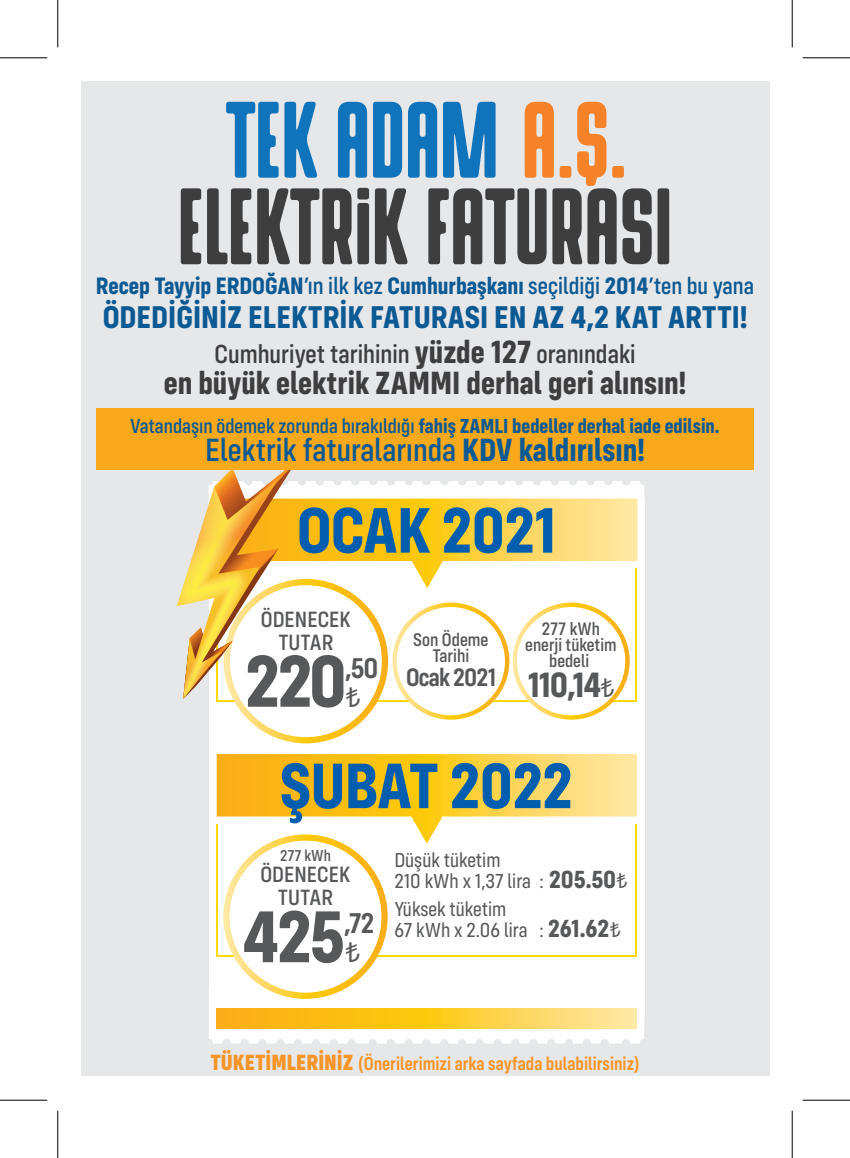
<style>
.page{position:relative;width:850px;height:1158px;background:#fff}
.page>*{position:absolute;margin:0;border:0;box-sizing:border-box;transform-origin:0 0}
.t1{font:700 75.77px "Config Condensed";letter-spacing:-.03em;color:#57585a}
.t2{font:700 66.33px "Config Condensed";letter-spacing:-.01em;color:#015dad}
.t3{font:700 36.4px "Config Condensed";color:#57585a}
.t4{font:700 33.25px "Config Condensed";color:#3e3e3f}
.t5{font:500 33.25px "Config Condensed";color:#0c5a94}
.t6{font:700 32.55px "Config Condensed";color:#0c5a94}
.t7{font:600 29.57px "Config Condensed";color:#57585a}
.t8{font:28px "Helvetica";color:#57585a}
.t9{font:500 26.95px "Config Condensed";color:#3e3e3f}
.t10{font:600 26.07px "Config Condensed";letter-spacing:-.03em;color:#57585a}
.t11{font:700 24.5px "Config Condensed";color:#0c5a94}
.t12{font:500 22.75px/22.8px "Config Condensed";color:#57585a;text-align:center}
.t13{font:21px/21px "Config Condensed";color:#57585a}
.t14{font:700 21px "Config Condensed";color:#0c5a94}
.t15{font:600 19.25px "Config Condensed";color:#f79528}
.t16{font:500 18.9px/16.3px "Config Condensed";color:#57585a;text-align:center}
.t17{font:500 18.55px/16.3px "Config Condensed";color:#57585a;text-align:center}
.t18{font:500 16.28px "Config Condensed";color:#57585a}
.s1{font-weight:500}
.s2{font-weight:700;font-size:33.25px}
.s3{font-weight:700}
.s4{font-family:"Helvetica";font-weight:400;font-size:26.43px}
.s5{font-weight:700;font-size:25.55px}
.s6{font-family:"Helvetica"}
.s7{font-weight:800;font-size:22.75px}
</style>
<div class="page">
<div style="left:81px;top:82px;width:688px;height:994px;background:#e6e7e9"></div>
<div style="left:612px;top:166px;width:12px;height:12px;background:#f58229;border-radius:3px"></div>
<svg style="left:181px;top:188px;width:20px;height:76px"></svg>
<svg style="left:207px;top:102px;width:409px;height:162px"></svg>
<svg style="left:622px;top:188px;width:29px;height:76px"></svg>
<div style="left:657px;top:188px;width:12px;height:76px;background:#3e3e3f;border-radius:3px"></div>
<div style="left:209px;top:498px;width:435px;height:519px;background:#fff"></div>
<svg style="left:209px;top:754px;width:435px;height:289px"></svg>
<svg style="left:177px;top:470px;width:467px;height:273px"></svg>
<div style="left:96px;top:408px;width:657px;height:62px;background:#f9a91b"></div>
<hr style="left:0;top:57px;width:47px;height:1px;background:#000">
<hr style="left:802px;top:57px;width:48px;height:1px;background:#000">
<hr style="left:0;top:1099px;width:47px;height:1px;background:#000">
<hr style="left:802px;top:1099px;width:48px;height:1px;background:#000">
<hr style="left:57px;top:0;width:1px;height:47px;background:#000">
<hr style="left:57px;top:1110px;width:1px;height:47px;background:#000">
<hr style="left:792px;top:0;width:1px;height:47px;background:#000">
<hr style="left:792px;top:1110px;width:1px;height:47px;background:#000">
<p class="t11" style="left:96px;top:271px;width:660px">Recep Tayyip ERDOĞAN<span class="s1">’ın ilk kez</span> Cumhurbaşkanı <span class="s1">seçildiği</span> 2014<span class="s1">’ten bu yana</span></p>
<h3 class="t6" style="left:103px;top:298px;width:646px">ÖDEDİĞİNİZ ELEKTRİK FATURASI EN AZ 4,2 KAT ARTTI!</h3>
<p class="t9" style="left:214px;top:339px;width:423px">Cumhuriyet tarihinin <span class="s2">yüzde 127</span> oranındaki</p>
<h3 class="t4" style="left:164px;top:364px;width:524px">en büyük elektrik ZAMMI derhal geri alınsın!</h3>
<p class="t14" style="left:130px;top:413px;width:591px"><span class="s1">Vatandaşın ödemek zorunda bırakıldığı</span> fahiş ZAMLI bedeller derhal iade edilsin.</p>
<h3 class="t5" style="left:205px;top:431px;width:441px">Elektrik faturalarında <span class="s3">KDV kaldırılsın!</span></h3>
<h2 class="t2" style="left:297px;top:492px;width:261px">OCAK 2021</h2>
<p class="t12" style="left:261px;top:607px;width:92px">ÖDENECEK<br>TUTAR</p>
<h1 class="t1" style="left:245px;top:637px;width:103px">220</h1>
<h3 class="t7" style="left:345px;top:650px;width:35px">,50</h3>
<h3 class="t8" style="left:345px;top:675px;width:17px">₺</h3>
<p class="t16" style="left:413px;top:631px;width:77px">Son Ödeme<br>Tarihi</p>
<p class="t10" style="left:406px;top:662px;width:92px">Ocak 2021</p>
<p class="t17" style="left:525px;top:620px;width:93px">277 kWh enerji tüketim bedeli</p>
<h3 class="t3" style="left:528px;top:663px;width:88px">110,14<span class="s4">₺</span></h3>
<h2 class="t2" style="left:280px;top:747px;width:294px">ŞUBAT 2022</h2>
<p class="t18" style="left:280px;top:846px;width:52px">277 kWh</p>
<p class="t12" style="left:260px;top:863px;width:92px">ÖDENECEK<br>TUTAR</p>
<h1 class="t1" style="left:242px;top:892px;width:104px">425</h1>
<h3 class="t7" style="left:344px;top:906px;width:32px">,72</h3>
<h3 class="t8" style="left:345px;top:930px;width:17px">₺</h3>
<p class="t13" style="left:394px;top:849px;width:235px">Düşük tüketim<br>210 kWh x 1,37 lira : <span class="s5">205.50</span><span class="s6">₺</span></p>
<p class="t13" style="left:394px;top:898px;width:228px">Yüksek tüketim<br>67 kWh x 2.06 lira : <span class="s5">261.62</span><span class="s6">₺</span></p>
<p class="t15" style="left:210px;top:1052px;width:431px"><span class="s7">TÜKETİMLERİNİZ</span> (Önerilerimizi arka sayfada bulabilirsiniz)</p>
</div>
